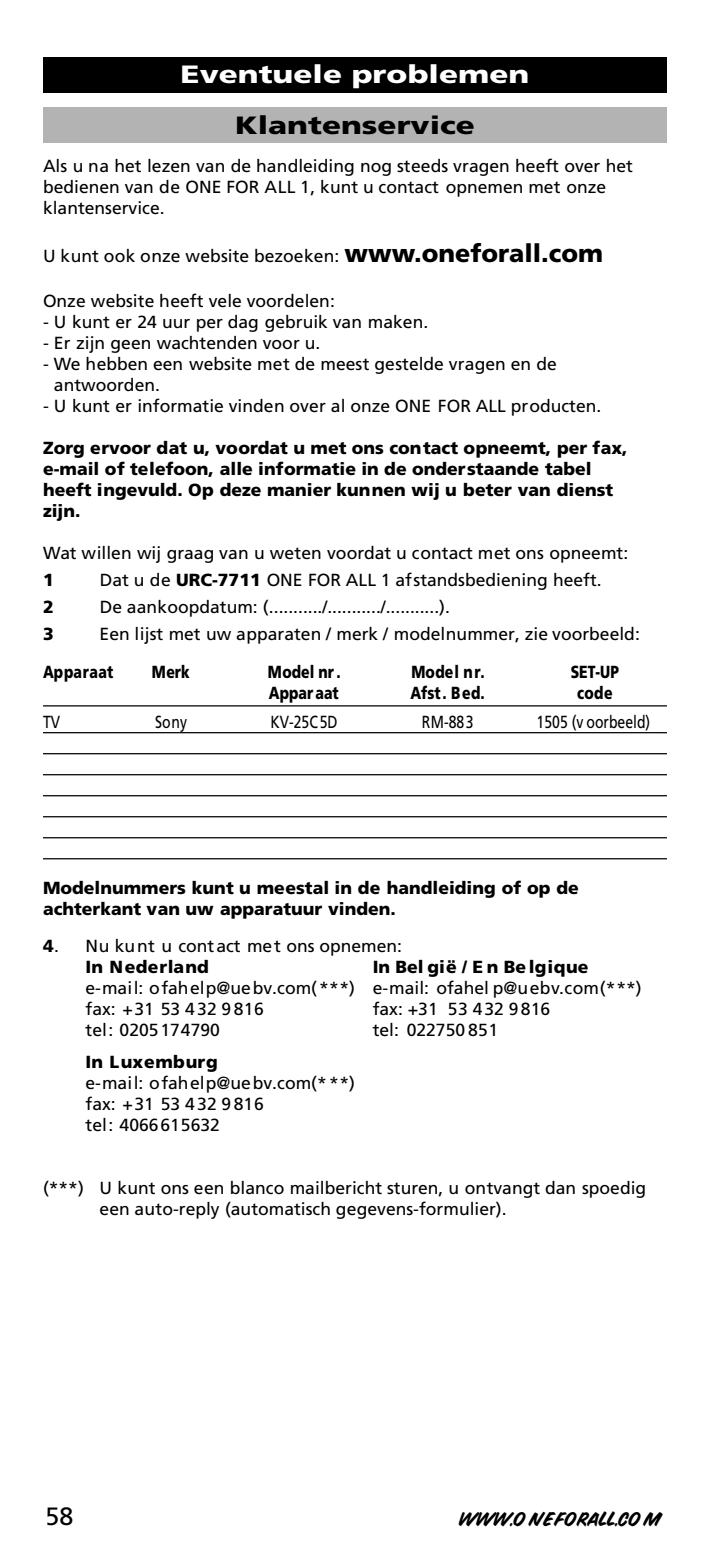
<style>
.page{position:relative;width:710px;height:1561px;background:#fff}
.page>*{position:absolute;margin:0;border:0;box-sizing:border-box;transform-origin:0 0}
.t1{font:900 25px "Frutiger";color:#fff;scale:1.25 1}
.t2{font:900 25px "Frutiger";color:#000;scale:1.25 1}
.t3{font:25px "Frutiger";color:#000}
.t4{font:17.5px/21px "Frutiger";color:#000}
.t5{font:900 17.5px/21px "Frutiger";color:#000}
.t6{font:900 17.5px "Frutiger";color:#000;scale:.8 1}
.t7{font:17.5px "Frutiger";color:#000;scale:.8 1}
.t8{font:900 17.5px "Frutiger";letter-spacing:.03em;color:#000}
.t9{font:900 17.5px "Frutiger";letter-spacing:.03em;color:#000;scale:.8 1}
.t10{font:15px "Snyder Speed";color:#000}
.s1{font-weight:900;font-size:25px}
.s2{font-weight:900}
</style>
<div class="page">
<svg style="left:43px;top:57px;width:624px;height:803px"></svg>
<h1 class="t1" style="left:181px;top:64px;width:280px">Eventuele problemen</h1>
<h1 class="t2" style="left:235px;top:115px;width:193px">Klantenservice</h1>
<p class="t4" style="left:43px;top:157px;width:591px">Als u na het lezen van de handleiding nog steeds vragen heeft over het bedienen van de ONE FOR ALL 1, kunt u contact opnemen met onze klantenservice.</p>
<p class="t4" style="left:43px;top:246px;width:561px">U kunt ook onze website bezoeken: <span class="s1">www.oneforall.com</span></p>
<p class="t4" style="left:43px;top:292px;width:293px">Onze website heeft vele voordelen:</p>
<p class="t4" style="left:43px;top:313px;width:387px">- U kunt er 24 uur per dag gebruik van maken.</p>
<p class="t4" style="left:43px;top:334px;width:279px">- Er zijn geen wachtenden voor u.</p>
<p class="t4" style="left:54px;top:355px;width:504px;text-indent:-11px">- We hebben een website met de meest gestelde vragen en de antwoorden.</p>
<p class="t4" style="left:43px;top:397px;width:560px">- U kunt er informatie vinden over al onze ONE FOR ALL producten.</p>
<p class="t5" style="left:43px;top:439px;width:586px">Zorg ervoor dat u, voordat u met ons contact opneemt, per fax, e-mail of telefoon, alle informatie in de onderstaande tabel heeft ingevuld. Op deze manier kunnen wij u beter van dienst zijn.</p>
<p class="t4" style="left:43px;top:544px;width:586px">Wat willen wij graag van u weten voordat u contact met ons opneemt:</p>
<p class="t5" style="left:43px;top:571px;width:12px">1</p>
<p class="t4" style="left:100px;top:571px;width:503px">Dat u de <span class="s2">URC-7711</span> ONE FOR ALL 1 afstandsbediening heeft.</p>
<p class="t5" style="left:43px;top:597px;width:12px">2</p>
<p class="t4" style="left:100px;top:597px;width:352px">De aankoopdatum: (.........../.........../...........).</p>
<p class="t5" style="left:43px;top:624px;width:12px">3</p>
<p class="t4" style="left:100px;top:624px;width:541px">Een lijst met uw apparaten / merk / modelnummer, zie voorbeeld:</p>
<p class="t9" style="left:43px;top:664px;width:89px">Apparaat</p>
<p class="t6" style="left:152px;top:664px;width:49px">Merk</p>
<p class="t6" style="left:268px;top:664px;width:92px">Model nr.</p>
<p class="t6" style="left:411px;top:664px;width:93px">Model nr.</p>
<p class="t6" style="left:570px;top:664px;width:62px">SET-UP</p>
<p class="t6" style="left:269px;top:685px;width:89px">Apparaat</p>
<p class="t6" style="left:410px;top:685px;width:94px">Afst. Bed.</p>
<p class="t6" style="left:577px;top:685px;width:46px">code</p>
<p class="t7" style="left:43px;top:715px;width:23px">TV</p>
<p class="t7" style="left:155px;top:715px;width:41px">Sony</p>
<p class="t7" style="left:270px;top:715px;width:85px">KV-25C5D</p>
<p class="t7" style="left:422px;top:715px;width:66px">RM-883</p>
<p class="t7" style="left:536px;top:715px;width:143px">1505 (v oorbeeld)</p>
<p class="t5" style="left:43px;top:878px;width:537px">Modelnummers kunt u meestal in de handleiding of op de achterkant van uw apparatuur vinden.</p>
<p class="t4" style="left:86px;top:937px;width:318px;text-indent:-43px"><span class="s2">4</span>. Nu kunt u contact met ons opnemen:<br><span class="s2">In Nederland</span></p>
<p class="t5" style="left:373px;top:958px;width:217px">In Bel gië / E n Belgique</p>
<p class="t4" style="left:86px;top:979px;width:557px">e-mail: ofahelp@uebv.com(***) e-mail: ofahel p@uebv.com(***) fax: +31 53 432 9816</p>
<p class="t4" style="left:373px;top:1000px;width:179px">fax: +31 53 432 9816</p>
<p class="t4" style="left:86px;top:1021px;width:136px">tel: 0205174790</p>
<p class="t4" style="left:373px;top:1021px;width:127px">tel: 022750 851</p>
<p class="t8" style="left:86px;top:1054px;width:134px">In Luxemburg</p>
<p class="t4" style="left:86px;top:1073px;width:271px">e-mail: ofahelp@uebv.com(***) fax: +31 53 432 9816<br>tel: 4066615632</p>
<p class="t4" style="left:100px;top:1178px;width:548px;text-indent:-57px">(***) U kunt ons een blanco mailbericht sturen, u ontvangt dan spoedig een auto-reply (automatisch gegevens-formulier).</p>
<h1 class="t3" style="left:45px;top:1505px;width:29px">58</h1>
<p class="t10" style="left:459px;top:1510px;width:204px">WWW.O NEFORALL.CO M</p>
</div>
